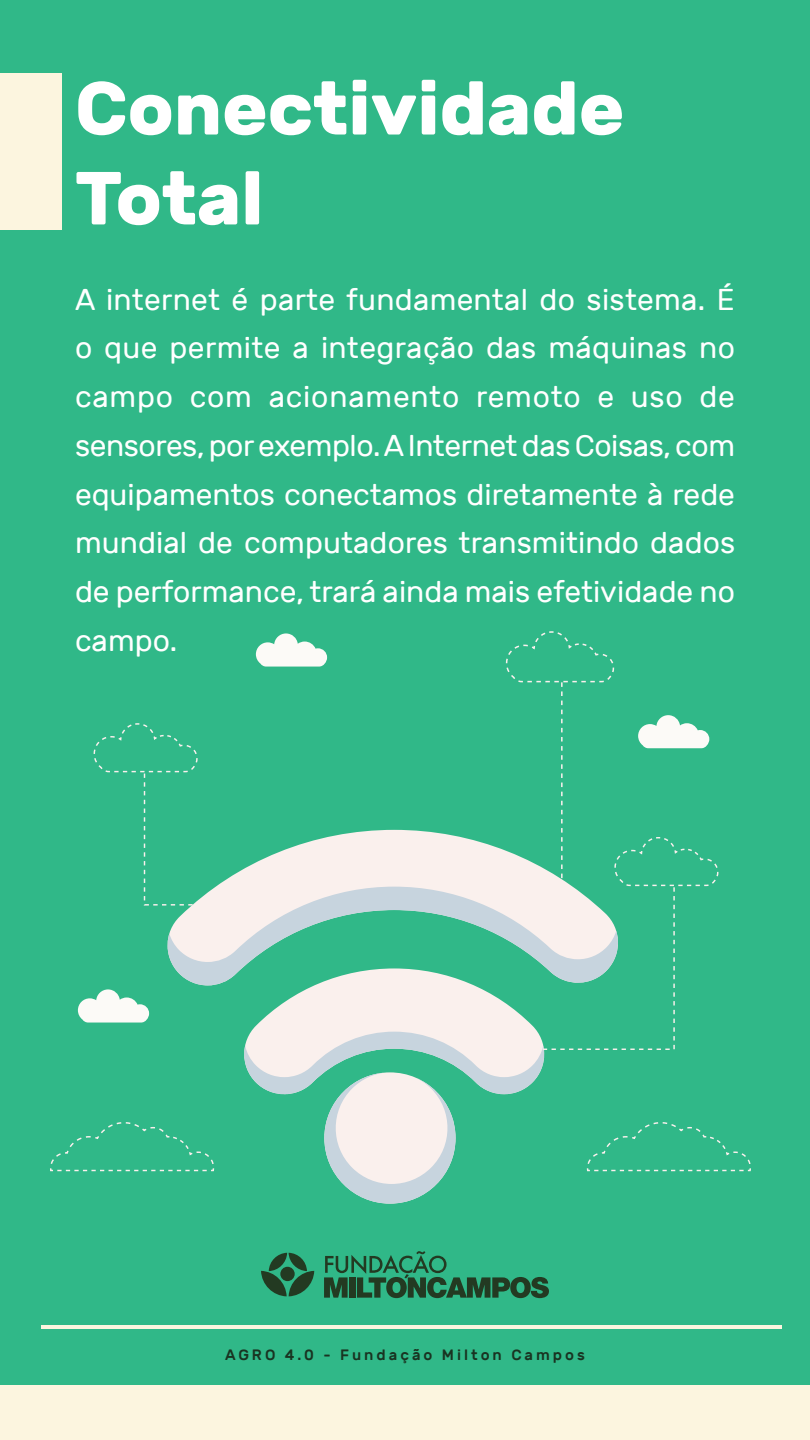
<style>
.page{position:relative;width:810px;height:1440px;background:#30b888}
.page>*{position:absolute;margin:0;border:0;box-sizing:border-box;transform-origin:0 0}
.t1{font:700 75px/89.9px "Rubik";color:#fff}
.t2{font:30px/48.8px "Rubik";color:#fff;text-align:justify}
.t3{font:500 15px "Rubik";letter-spacing:.2em;color:#193321}
</style>
<div class="page">
<hr style="left:41px;top:1325px;width:741px;height:4px;background:#fcf5df">
<div style="left:0;top:73px;width:61px;height:157px;background:#fcf5df"></div>
<svg style="left:261px;top:1253px;width:53px;height:43px"></svg>
<svg style="left:324px;top:1251px;width:225px;height:47px"></svg>
<svg style="left:50px;top:631px;width:701px;height:573px"></svg>
<div style="left:0;top:1386px;width:810px;height:54px;background:#fcf5df"></div>
<h1 class="t1" style="left:75px;top:64px;width:551px">Conectividade<br>Total</h1>
<p class="t2" style="left:75px;top:276px;width:662px">A internet é parte fundamental do sistema. É o que permite a integração das máquinas no campo com acionamento remoto e uso de sensores, por exemplo. A Internet das Coisas, com equipamentos conectamos diretamente à rede mundial de computadores transmitindo dados de performance, trará ainda mais efetividade no campo.</p>
<p class="t3" style="left:225px;top:1346px;width:362px">AGRO 4.0 - Fundação Milton Campos</p>
</div>
